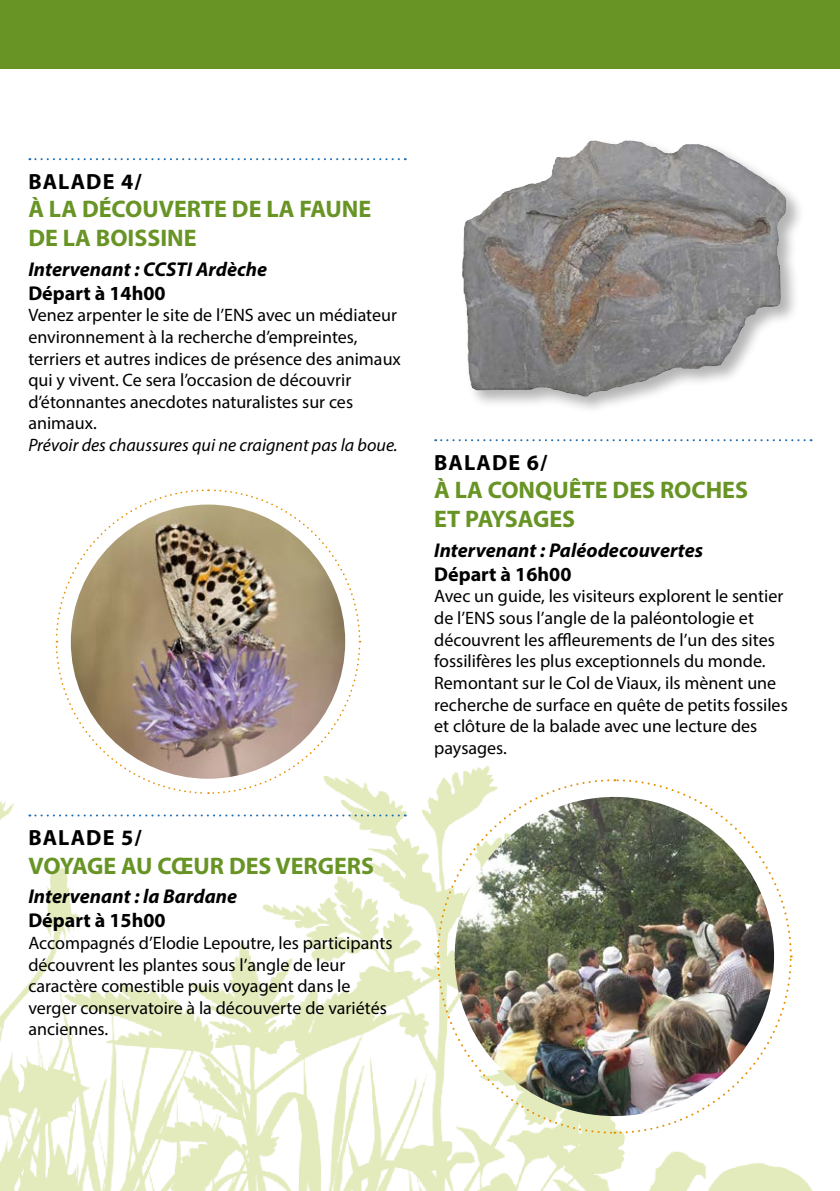
<style>
.page{position:relative;width:840px;height:1191px;background:#fff}
.page>*{position:absolute;margin:0;border:0;box-sizing:border-box;transform-origin:0 0}
.t1{font:700 24px/28.8px "Myriad Pro";color:#689425}
.t2{font:700 22px "Myriad Pro";letter-spacing:.05em;color:#000}
.t3{font:italic 700 20px "Myriad Pro";color:#000}
.t4{font:700 20px "Myriad Pro";color:#000}
.t5{font:18px/21.6px "Myriad Pro";color:#000}
.t6{font:italic 18px "Myriad Pro";color:#000}
</style>
<div class="page">
<img style="left:0;top:439px;width:813px;height:752px">
<div style="left:0;top:0;width:839px;height:68px;background:#689425"></div>
<svg style="left:29px;top:158px;width:376px;height:2px"></svg>
<svg style="left:29px;top:814px;width:376px;height:2px"></svg>
<svg style="left:435px;top:439px;width:376px;height:2px"></svg>
<svg style="left:55px;top:488px;width:306px;height:307px"></svg>
<img style="left:71px;top:504px;width:274px;height:274px;border-radius:137px">
<svg style="left:436px;top:778px;width:356px;height:356px"></svg>
<img style="left:454px;top:797px;width:319px;height:319px;border-radius:160px">
<div style="left:459px;top:138px;width:345px;height:277px;background:#000;opacity:.3"></div>
<img style="left:567px;top:140px;width:62px;height:18px">
<p class="t2" style="left:28px;top:167px;width:115px">BALADE 4/</p>
<h1 class="t1" style="left:28px;top:194px;width:344px">À LA DÉCOUVERTE DE LA FAUNE<br>DE LA BOISSINE</h1>
<p class="t3" style="left:28px;top:256px;width:240px">Intervenant : CCSTI Ardèche</p>
<p class="t4" style="left:28px;top:280px;width:139px">Départ à 14h00</p>
<p class="t5" style="left:28px;top:304px;width:374px">Venez arpenter le site de l’ENS avec un médiateur environnement à la recherche d’empreintes, terriers et autres indices de présence des animaux qui y vivent. Ce sera l’occasion de découvrir d’étonnantes anecdotes naturalistes sur ces animaux.</p>
<p class="t6" style="left:28px;top:434px;width:370px">Prévoir des chaussures qui ne craignent pas la boue.</p>
<p class="t2" style="left:28px;top:823px;width:115px">BALADE 5/</p>
<h1 class="t1" style="left:28px;top:850px;width:347px">VOYAGE AU CŒUR DES VERGERS</h1>
<p class="t3" style="left:28px;top:883px;width:210px">Intervenant : la Bardane</p>
<p class="t4" style="left:28px;top:907px;width:139px">Départ à 15h00</p>
<p class="t5" style="left:28px;top:931px;width:365px">Accompagnés d’Elodie Lepoutre, les participants découvrent les plantes sous l’angle de leur caractère comestible puis voyagent dans le verger conservatoire à la découverte de variétés anciennes.</p>
<p class="t2" style="left:434px;top:448px;width:115px">BALADE 6/</p>
<h1 class="t1" style="left:434px;top:475px;width:315px">À LA CONQUÊTE DES ROCHES<br>ET PAYSAGES</h1>
<p class="t3" style="left:434px;top:537px;width:270px">Intervenant : Paléodecouvertes</p>
<p class="t4" style="left:434px;top:561px;width:139px">Départ à 16h00</p>
<p class="t5" style="left:434px;top:585px;width:355px">Avec un guide, les visiteurs explorent le sentier de l’ENS sous l’angle de la paléontologie et découvrent les affleurements de l’un des sites fossilifères les plus exceptionnels du monde.<br>Remontant sur le Col de Viaux, ils mènent une recherche de surface en quête de petits fossiles et clôture de la balade avec une lecture des paysages.</p>
</div>
